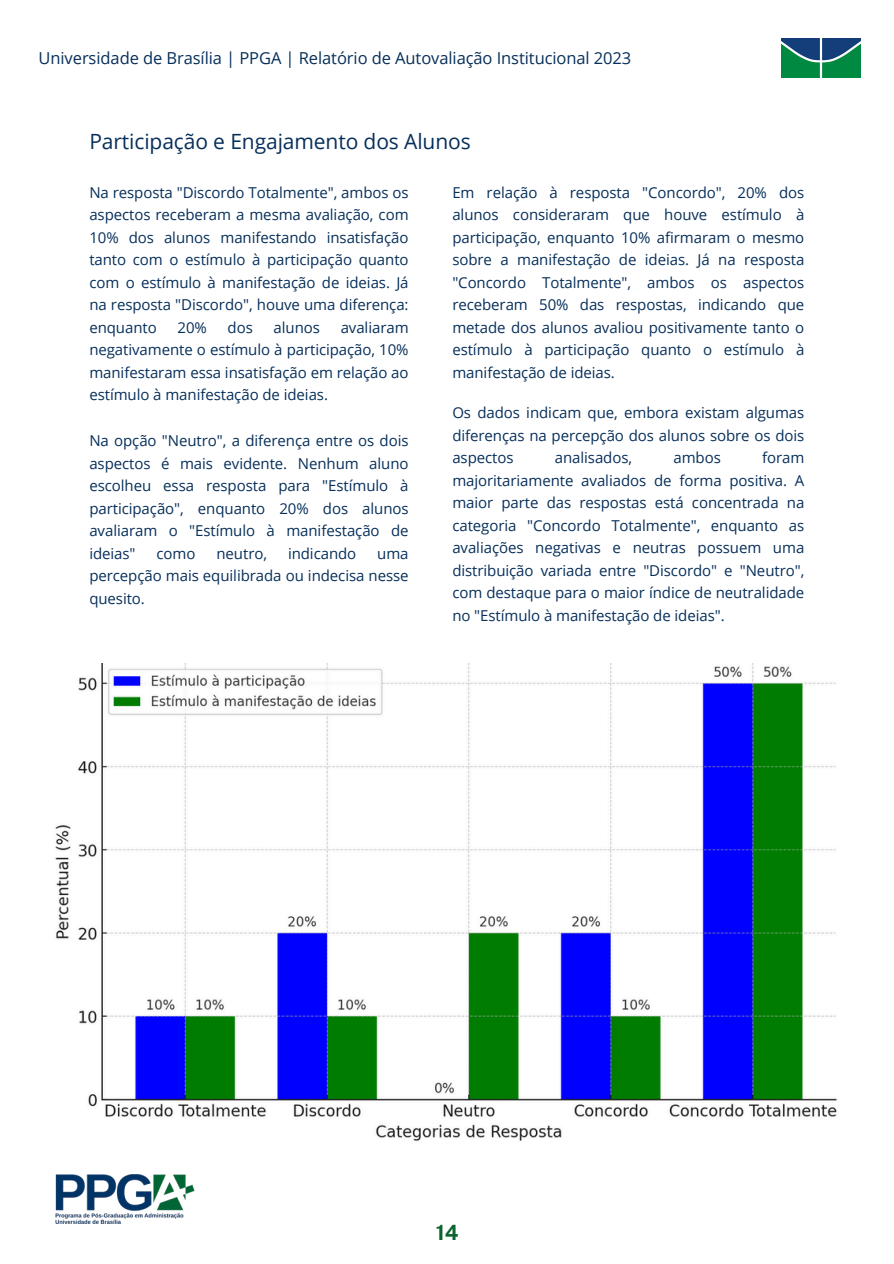
<style>
.page{position:relative;width:894px;height:1264px;background:#fff}
.page>*{position:absolute;margin:0;border:0;box-sizing:border-box;transform-origin:0 0}
.t1{font:21px "Open Sans";letter-spacing:-.005em;color:#072f5a}
.t2{font:700 21px "Public Sans";color:#0c642f}
.t3{font:16.5px "Open Sans";letter-spacing:-.005em;color:#072f5a}
.t4{font:15px/22.5px "Open Sans";letter-spacing:-.005em;color:#072f5a;text-align:justify}
</style>
<div class="page">
<img style="left:781px;top:38px;width:79px;height:40px">
<img style="left:55px;top:1174px;width:140px;height:49px">
<img style="left:55px;top:663px;width:782px;height:478px">
<p class="t3" style="left:39px;top:46px;width:594px">Universidade de Brasília | PPGA | Relatório de Autovaliação Institucional 2023</p>
<h1 class="t1" style="left:89px;top:126px;width:383px">Participação e Engajamento dos Alunos</h1>
<p class="t4" style="left:89px;top:180px;width:321px">Na resposta "Discordo Totalmente", ambos os aspectos receberam a mesma avaliação, com 10% dos alunos manifestando insatisfação tanto com o estímulo à participação quanto com o estímulo à manifestação de ideias. Já na resposta "Discordo", houve uma diferença: enquanto</p>
<p class="t4" style="left:89px;top:315px;width:321px;text-indent:251px">avaliaram negativamente o estímulo à participação, 10% manifestaram essa insatisfação em relação ao estímulo à manifestação de ideias.</p>
<p class="t4" style="left:177px;top:315px;width:31px">20%</p>
<p class="t4" style="left:227px;top:315px;width:27px">dos</p>
<p class="t4" style="left:273px;top:315px;width:48px">alunos</p>
<p class="t4" style="left:89px;top:429px;width:321px">Na opção "Neutro", a diferença entre os dois aspectos é mais evidente. Nenhum aluno escolheu essa resposta para "Estímulo à participação", enquanto 20% dos alunos avaliaram o "Estímulo à manifestação de ideias"</p>
<p class="t4" style="left:156px;top:541px;width:40px">como</p>
<p class="t4" style="left:216px;top:541px;width:52px">neutro,</p>
<p class="t4" style="left:288px;top:541px;width:70px">indicando</p>
<p class="t4" style="left:89px;top:541px;width:321px;text-indent:288px">uma percepção mais equilibrada ou indecisa nesse quesito.</p>
<p class="t4" style="left:452px;top:180px;width:353px">Em relação à resposta "Concordo", 20% dos alunos consideraram que houve estímulo à participação, enquanto 10% afirmaram o mesmo sobre a manifestação de ideias. Já na resposta "Concordo Totalmente", ambos os aspectos receberam 50% das respostas, indicando que metade dos alunos avaliou positivamente tanto o estímulo à participação quanto o estímulo à manifestação de ideias.</p>
<p class="t4" style="left:452px;top:401px;width:353px">Os dados indicam que, embora existam algumas diferenças na percepção dos alunos sobre os dois aspectos</p>
<p class="t4" style="left:452px;top:446px;width:353px;text-indent:309px">foram majoritariamente avaliados de forma positiva. A maior parte das respostas está concentrada na categoria "Concordo Totalmente", enquanto as avaliações negativas e neutras possuem uma distribuição variada entre "Discordo" e "Neutro", com destaque para o maior índice de neutralidade no "Estímulo à manifestação de ideias".</p>
<p class="t4" style="left:554px;top:446px;width:79px">analisados,</p>
<p class="t4" style="left:673px;top:446px;width:49px">ambos</p>
<p class="t2" style="left:436px;top:1219px;width:24px">14</p>
</div>
